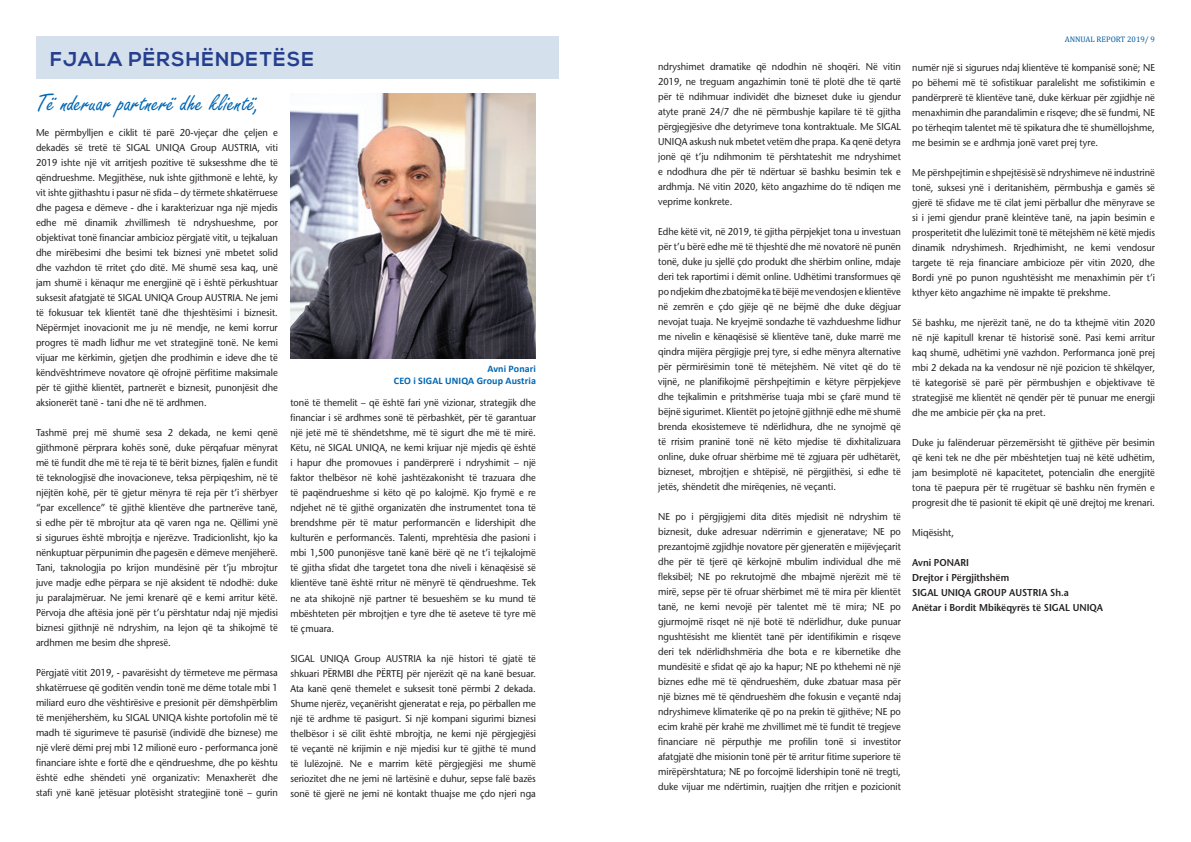
<style>
.page{position:relative;width:1191px;height:842px;background:#fff}
.page>*{position:absolute;margin:0;border:0;box-sizing:border-box;transform-origin:0 0}
.t1{font:26px "Freestyle Script";color:#0166b3}
.t2{font:700 20px "Nexa";letter-spacing:.05em;color:#253f8e}
.t3{font:10px/15px "Stone Sans";color:#231f20;text-align:justify;scale:.93 1}
.t4{font:600 10px/15px "Stone Sans";color:#231f20;scale:.93 1}
.t5{font:700 10px/12px "Calibri";letter-spacing:.01em;color:#0166b3;text-align:right}
.t6{font:8px "Cambria";color:#015ca3}
</style>
<div class="page">
<div style="left:36px;top:36px;width:522px;height:42px;background:#d5e0ed"></div>
<img style="left:290px;top:93px;width:246px;height:266px">
<h2 class="t2" style="left:50px;top:48px;width:265px">FJALA PËRSHËNDETËSE</h2>
<h1 class="t1" style="left:36px;top:89px;width:226px">Të nderuar partnerë dhe klientë,</h1>
<p class="t3" style="left:36px;top:125px;width:262px">Me përmbylljen e ciklit të parë 20-vjeçar dhe çeljen e dekadës së tretë të SIGAL UNIQA Group AUSTRIA, viti 2019 ishte një vit arritjesh pozitive të suksesshme dhe të qëndrueshme. Megjithëse, nuk ishte gjithmonë e lehtë, ky vit ishte gjithashtu i pasur në sfida – dy tërmete shkatërruese dhe pagesa e dëmeve - dhe i karakterizuar nga një mjedis edhe më dinamik zhvillimesh të ndryshueshme, por objektivat tonë financiar ambicioz përgjatë vitit, u tejkaluan dhe mirëbesimi dhe besimi tek biznesi ynë mbetet solid dhe vazhdon të rritet çdo ditë. Më shumë sesa kaq, unë jam shumë i kënaqur me energjinë që i është përkushtuar suksesit afatgjatë të SIGAL UNIQA Group AUSTRIA. Ne jemi të fokusuar tek klientët tanë dhe thjeshtësimi i biznesit.<br>Nëpërmjet inovacionit me ju në mendje, ne kemi korrur progres të madh lidhur me vet strategjinë tonë. Ne kemi vijuar me kërkimin, gjetjen dhe prodhimin e ideve dhe të këndvështrimeve novatore që ofrojnë përfitime maksimale për të gjithë klientët, partnerët e biznesit, punonjësit dhe aksionerët tanë - tani dhe në të ardhmen.</p>
<p class="t3" style="left:36px;top:425px;width:262px">Tashmë prej më shumë sesa 2 dekada, ne kemi qenë gjithmonë përprara kohës sonë, duke përqafuar mënyrat më të fundit dhe më të reja të të bërit biznes, fjalën e fundit të teknologjisë dhe inovacioneve, teksa përpiqeshim, në të njëjtën kohë, për të gjetur mënyra të reja për t’i shërbyer “par excellence” të gjithë klientëve dhe partnerëve tanë, si edhe për të mbrojtur ata që varen nga ne. Qëllimi ynë si sigurues është mbrojtja e njerëzve. Tradicionlisht, kjo ka nënkuptuar përpunimin dhe pagesën e dëmeve menjëherë.<br>Tani, taknologjia po krijon mundësinë për t’ju mbrojtur juve madje edhe përpara se një aksident të ndodhë: duke ju paralajmëruar. Ne jemi krenarë që e kemi arritur këtë.<br>Përvoja dhe aftësia jonë për t’u përshtatur ndaj një mjedisi biznesi gjithnjë në ndryshim, na lejon që ta shikojmë të ardhmen me besim dhe shpresë.</p>
<p class="t3" style="left:36px;top:665px;width:262px">Përgjatë vitit 2019, - pavarësisht dy tërmeteve me përmasa shkatërruese që goditën vendin tonë me dëme totale mbi 1 miliard euro dhe vështirësive e presionit për dëmshpërblim të menjëhershëm, ku SIGAL UNIQA kishte portofolin më të madh të sigurimeve të pasurisë (individë dhe biznese) me një vlerë dëmi prej mbi 12 milionë euro - performanca jonë financiare ishte e fortë dhe e qëndrueshme, dhe po kështu është edhe shëndeti ynë organizativ: Menaxherët dhe stafi ynë kanë jetësuar plotësisht strategjinë tonë – gurin</p>
<p class="t5" style="left:394px;top:363px;width:143px">Avni Ponari<br>CEO i SIGAL UNIQA Group Austria</p>
<p class="t3" style="left:290px;top:395px;width:265px">tonë të themelit – që është fari ynë vizionar, strategjik dhe financiar i së ardhmes sonë të përbashkët, për të garantuar një jetë më të shëndetshme, më të sigurt dhe më të mirë.<br>Këtu, në SIGAL UNIQA, ne kemi krijuar një mjedis që është i hapur dhe promovues i pandërprerë i ndryshimit – një faktor thelbësor në kohë jashtëzakonisht të trazuara dhe të paqëndrueshme si këto që po kalojmë. Kjo frymë e re ndjehet në të gjithë organizatën dhe instrumentet tona të brendshme për të matur performancën e lidershipit dhe kulturën e performancës. Talenti, mprehtësia dhe pasioni i mbi 1,500 punonjësve tanë kanë bërë që ne t’i tejkalojmë të gjitha sfidat dhe targetet tona dhe niveli i kënaqësisë së klientëve tanë është rritur në mënyrë të qëndrueshme. Tek ne ata shikojnë një partner të besueshëm se ku mund të mbështeten për mbrojtjen e tyre dhe të aseteve të tyre më të çmuara.</p>
<p class="t3" style="left:290px;top:650px;width:265px">SIGAL UNIQA Group AUSTRIA ka një histori të gjatë të shkuari PËRMBI dhe PËRTEJ për njerëzit që na kanë besuar.<br>Ata kanë qenë themelet e suksesit tonë përmbi 2 dekada.<br>Shume njerëz, veçanërisht gjeneratat e reja, po përballen me një të ardhme të pasigurt. Si një kompani sigurimi biznesi thelbësor i së cilit është mbrojtja, ne kemi një përgjegjësi të veçantë në krijimin e një mjedisi kur të gjithë të mund të lulëzojnë. Ne e marrim këtë përgjegjësi me shumë seriozitet dhe ne jemi në lartësinë e duhur, sepse falë bazës sonë të gjerë ne jemi në kontakt thuajse me çdo njeri nga</p>
<p class="t3" style="left:658px;top:59px;width:262px">ndryshimet dramatike që ndodhin në shoqëri. Në vitin 2019, ne treguam angazhimin tonë të plotë dhe të qartë për të ndihmuar individët dhe bizneset duke iu gjendur atyte pranë 24/7 dhe në përmbushje kapilare të të gjitha përgjegjësive dhe detyrimeve tona kontraktuale. Me SIGAL UNIQA askush nuk mbetet vetëm dhe prapa. Ka qenë detyra jonë që t’ju ndihmonim të përshtateshit me ndryshimet e ndodhura dhe për të ndërtuar së bashku besimin tek e ardhmja. Në vitin 2020, këto angazhime do të ndiqen me veprime konkrete.</p>
<p class="t3" style="left:658px;top:224px;width:262px">Edhe këtë vit, në 2019, të gjitha përpjekjet tona u investuan për t’u bërë edhe më të thjeshtë dhe më novatorë në punën tonë, duke ju sjellë çdo produkt dhe shërbim online, mdaje deri tek raportimi i dëmit online. Udhëtimi transformues që po ndjekim dhe zbatojmë ka të bëjë me vendosjen e klientëve në zemrën e çdo gjëje që ne bëjmë dhe duke dëgjuar nevojat tuaja. Ne kryejmë sondazhe të vazhdueshme lidhur me nivelin e kënaqësisë së klientëve tanë, duke marrë me qindra mijëra përgjigje prej tyre, si edhe mënyra alternative për përmirësimin tonë të mëtejshëm. Në vitet që do të vijnë, ne planifikojmë përshpejtimin e këtyre përpjekjeve dhe tejkalimin e pritshmërise tuaja mbi se çfarë mund të bëjnë sigurimet. Klientët po jetojnë gjithnjë edhe më shumë brenda ekosistemeve të ndërlidhura, dhe ne synojmë që të rrisim praninë tonë në këto mjedise të dixhitalizuara online, duke ofruar shërbime më të zgjuara për udhëtarët, bizneset, mbrojtjen e shtëpisë, në përgjithësi, si edhe të jetës, shëndetit dhe mirëqenies, në veçanti.</p>
<p class="t3" style="left:658px;top:509px;width:262px">NE po i përgjigjemi dita ditës mjedisit në ndryshim të biznesit, duke adresuar ndërrimin e gjeneratave; NE po prezantojmë zgjidhje novatore për gjeneratën e mijëvjeçarit dhe për të tjerë që kërkojnë mbulim individual dhe më fleksibël; NE po rekrutojmë dhe mbajmë njerëzit më të mirë, sepse për të ofruar shërbimet më të mira për klientët tanë, ne kemi nevojë për talentet më të mira; NE po gjurmojmë risqet në një botë të ndërlidhur, duke punuar ngushtësisht me klientët tanë për identifikimin e risqeve deri tek ndërlidhshmëria dhe bota e re kibernetike dhe mundësitë e sfidat që ajo ka hapur; NE po kthehemi në një biznes edhe më të qëndrueshëm, duke zbatuar masa për një biznes më të qëndrueshëm dhe fokusin e veçantë ndaj ndryshimeve klimaterike që po na prekin të gjithëve; NE po ecim krahë për krahë me zhvillimet më të fundit të tregjeve financiare në përputhje me profilin tonë si investitor afatgjatë dhe misionin tonë për të arritur fitime superiore të mirëpërshtatura; NE po forcojmë lidershipin tonë në tregti, duke vijuar me ndërtimin, ruajtjen dhe rritjen e pozicionit</p>
<p class="t6" style="left:1064px;top:35px;width:92px">ANNUAL REPORT 2019/ 9</p>
<p class="t3" style="left:912px;top:60px;width:262px">numër një si sigurues ndaj klientëve të kompanisë sonë; NE po bëhemi më të sofistikuar paralelisht me sofistikimin e pandërprerë të klientëve tanë, duke kërkuar për zgjidhje në menaxhimin dhe parandalimin e risqeve; dhe së fundmi, NE po tërheqim talentet më të spikatura dhe të shumëllojshme, me besimin se e ardhmja jonë varet prej tyre.</p>
<p class="t3" style="left:912px;top:165px;width:262px">Me përshpejtimin e shpejtësisë së ndryshimeve në industrinë tonë, suksesi ynë i deritanishëm, përmbushja e gamës së gjerë të sfidave me të cilat jemi përballur dhe mënyrave se si i jemi gjendur pranë kleintëve tanë, na japin besimin e prosperitetit dhe lulëzimit tonë të mëtejshëm në këtë mjedis dinamik ndryshimesh. Rrjedhimisht, ne kemi vendosur targete të reja financiare ambicioze për vitin 2020, dhe Bordi ynë po punon ngushtësisht me menaxhimin për t’i kthyer këto angazhime në impakte të prekshme.</p>
<p class="t3" style="left:912px;top:315px;width:262px">Së bashku, me njerëzit tanë, ne do ta kthejmë vitin 2020 në një kapitull krenar të historisë sonë. Pasi kemi arritur kaq shumë, udhëtimi ynë vazhdon. Performanca jonë prej mbi 2 dekada na ka vendosur në një pozicion të shkëlqyer, të kategorisë së parë për përmbushjen e objektivave të strategjisë me klientët në qendër për të punuar me energji dhe me ambicie për çka na pret.</p>
<p class="t3" style="left:912px;top:435px;width:262px">Duke ju falënderuar përzemërsisht të gjithëve për besimin që keni tek ne dhe për mbështetjen tuaj në këtë udhëtim, jam besimplotë në kapacitetet, potencialin dhe energjitë tona të paepura për të rrugëtuar së bashku nën frymën e progresit dhe të pasionit të ekipit që unë drejtoj me krenari.</p>
<p class="t3" style="left:912px;top:525px;width:47px">Miqësisht,</p>
<p class="t4" style="left:912px;top:555px;width:207px">Avni PONARI<br>Drejtor i Përgjithshëm<br>SIGAL UNIQA GROUP AUSTRIA Sh.a<br>Anëtar i Bordit Mbikëqyrës të SIGAL UNIQA</p>
</div>
